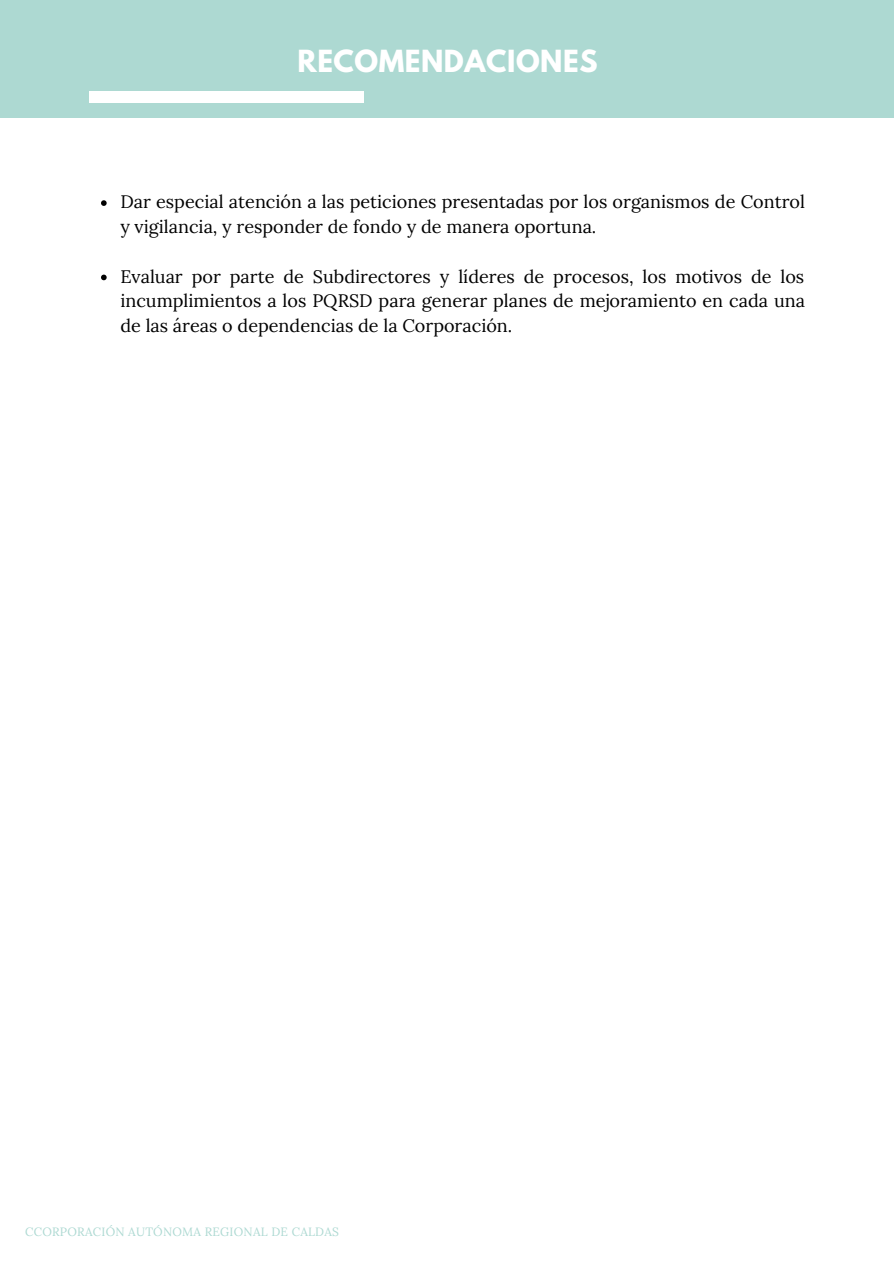
<style>
.page{position:relative;width:894px;height:1264px;background:#fff}
.page>*{position:absolute;margin:0;border:0;box-sizing:border-box;transform-origin:0 0}
.t1{font:700 27px "League Spartan";letter-spacing:.02em;color:#fff}
.t2{font:18px/24.8px "Lora";color:#000}
.t3{font:12px "Lora";letter-spacing:.02em;color:#add9d2}
</style>
<div class="page">
<div style="left:0;top:0;width:893px;height:118px;background:#add9d2"></div>
<div style="left:90px;top:91px;width:274px;height:11px;background:#fff"></div>
<svg style="left:101px;top:200px;width:6px;height:6px"></svg>
<svg style="left:101px;top:274px;width:6px;height:6px"></svg>
<p class="t1" style="left:297px;top:48px;width:301px">RECOMENDACIONES</p>
<p class="t2" style="left:120px;top:189px;width:686px">Dar especial atención a las peticiones presentadas por los organismos de Control y vigilancia, y responder de fondo y de manera oportuna.</p>
<p class="t2" style="left:120px;top:263px;width:686px;text-align:justify">Evaluar por parte de Subdirectores y líderes de procesos, los motivos de los incumplimientos a los PQRSD para generar planes de mejoramiento en cada una de las áreas o dependencias de la Corporación.</p>
<p class="t3" style="left:25px;top:1223px;width:315px">CCORPORACIÓN AUTÓNOMA REGIONAL DE CALDAS</p>
</div>
